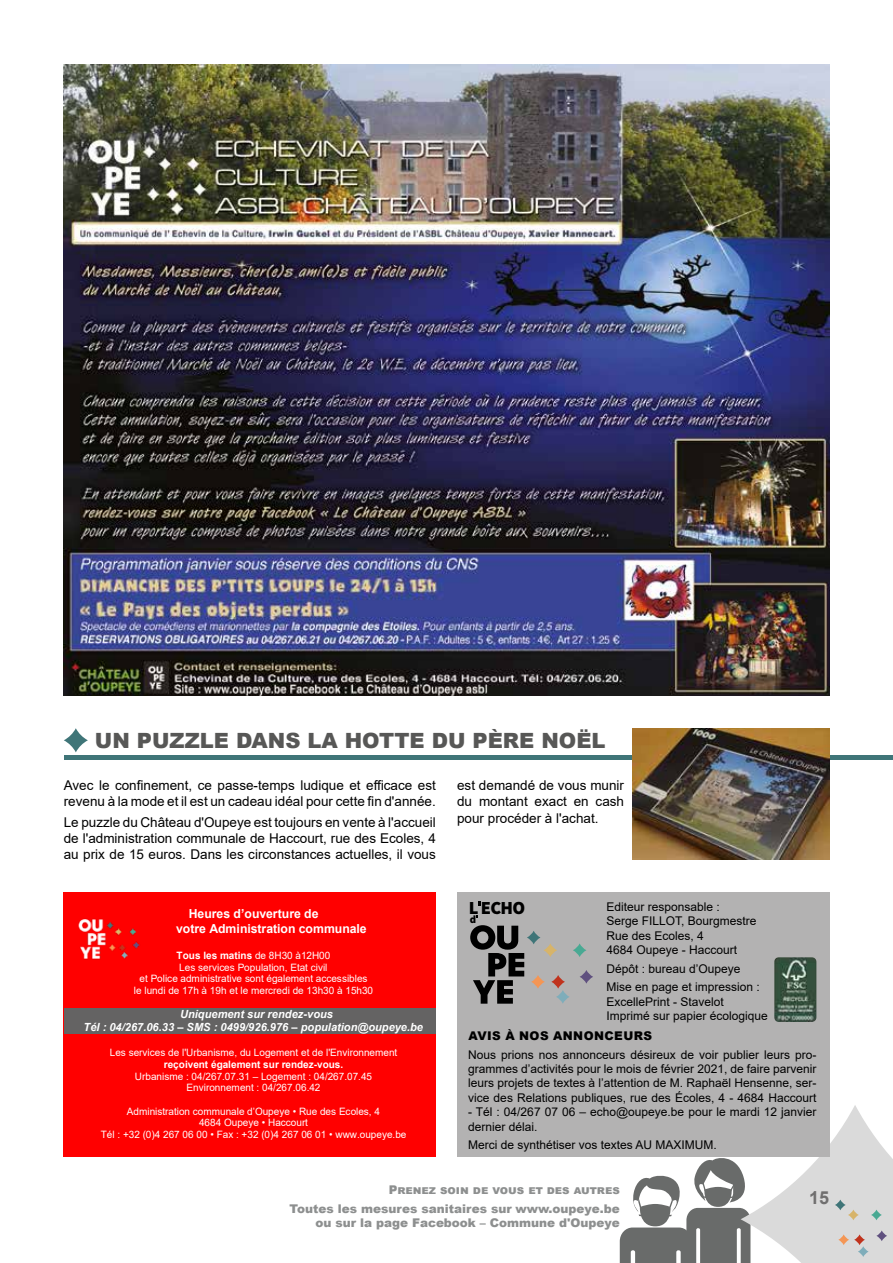
<style>
.page{position:relative;width:893px;height:1263px;background:#fff}
.page>*{position:absolute;margin:0;border:0;box-sizing:border-box;transform-origin:0 0}
.t1{font:900 21px "Arial";color:#575756}
.t2{font:900 18.45px "Source Sans Pro";color:#000}
.t3{font:700 18px "Arial";color:#706f6f}
.t4{font:13.5px/16.2px "Arial";color:#000;text-align:justify}
.t5{font:700 12.45px/14.4px "Arial";color:#fff}
.t6{font:12px/14.4px "Arial";color:#000}
.t7{font:900 12px/18.6px "Arial";color:#8d8f8f;text-align:right}
.t8{font:900 12px "Arial";letter-spacing:.035em;color:#000}
.t9{font:italic 700 11.25px/12.9px "Arial";color:#fff;text-align:center}
.t10{font:900 10.95px "Source Sans Pro";color:#000}
.t11{font:10.2px/11.7px "Arial";letter-spacing:.005em;color:#fff;text-align:center}
.t12{font:700 10.2px "Arial";color:#fff}
.s1{font-weight:700}
</style>
<div class="page">
<svg style="left:620px;top:1105px;width:273px;height:158px"></svg>
<svg style="left:835px;top:1199px;width:11px;height:11px"></svg>
<svg style="left:848px;top:1209px;width:11px;height:11px"></svg>
<svg style="left:871px;top:1209px;width:11px;height:11px"></svg>
<svg style="left:876px;top:1230px;width:11px;height:11px"></svg>
<svg style="left:854px;top:1234px;width:11px;height:11px"></svg>
<svg style="left:858px;top:1246px;width:11px;height:11px"></svg>
<svg style="left:838px;top:1234px;width:11px;height:11px"></svg>
<div style="left:457px;top:892px;width:373px;height:265px;background:#b3b2b2"></div>
<svg style="left:527px;top:931px;width:13px;height:13px"></svg>
<svg style="left:543px;top:943px;width:14px;height:14px"></svg>
<svg style="left:573px;top:943px;width:13px;height:14px"></svg>
<svg style="left:580px;top:970px;width:13px;height:13px"></svg>
<svg style="left:551px;top:975px;width:14px;height:13px"></svg>
<svg style="left:556px;top:990px;width:14px;height:14px"></svg>
<svg style="left:531px;top:975px;width:14px;height:13px"></svg>
<svg style="left:470px;top:925px;width:54px;height:79px"></svg>
<img style="left:774px;top:957px;width:42px;height:65px">
<div style="left:66px;top:892px;width:370px;height:14px;background:#f00"></div>
<div style="left:66px;top:906px;width:370px;height:15px;background:#f00"></div>
<div style="left:66px;top:921px;width:370px;height:14px;background:#f00"></div>
<div style="left:66px;top:935px;width:370px;height:14px;background:#f00"></div>
<div style="left:66px;top:949px;width:370px;height:12px;background:#f00"></div>
<div style="left:66px;top:961px;width:370px;height:12px;background:#f00"></div>
<div style="left:66px;top:973px;width:370px;height:11px;background:#f00"></div>
<div style="left:66px;top:984px;width:370px;height:12px;background:#f00"></div>
<div style="left:66px;top:996px;width:370px;height:12px;background:#f00"></div>
<div style="left:64px;top:1008px;width:372px;height:13px;background:#646363"></div>
<div style="left:64px;top:1021px;width:372px;height:13px;background:#646363"></div>
<div style="left:66px;top:1034px;width:370px;height:13px;background:#f00"></div>
<div style="left:66px;top:1047px;width:370px;height:11px;background:#f00"></div>
<div style="left:66px;top:1058px;width:370px;height:12px;background:#f00"></div>
<div style="left:66px;top:1070px;width:370px;height:12px;background:#f00"></div>
<div style="left:66px;top:1082px;width:370px;height:11px;background:#f00"></div>
<div style="left:66px;top:1093px;width:370px;height:12px;background:#f00"></div>
<div style="left:66px;top:1105px;width:370px;height:12px;background:#f00"></div>
<div style="left:66px;top:1117px;width:370px;height:11px;background:#f00"></div>
<div style="left:66px;top:1128px;width:370px;height:12px;background:#f00"></div>
<div style="left:66px;top:1140px;width:370px;height:16px;background:#f00"></div>
<hr style="left:66px;top:1156px;width:370px;height:1px;background:#f00">
<img style="left:78px;top:918px;width:62px;height:42px">
<img style="left:64px;top:64px;width:765px;height:632px">
<svg style="left:64px;top:728px;width:24px;height:24px"></svg>
<hr style="left:64px;top:755px;width:829px;height:4px;background:#3f7578">
<img style="left:633px;top:728px;width:196px;height:131px">
<h1 class="t1" style="left:95px;top:725px;width:512px">UN PUZZLE DANS LA HOTTE DU PÈRE NOËL</h1>
<p class="t4" style="left:64px;top:777px;width:374px">Avec le confinement, ce passe-temps ludique et efficace est revenu à la mode et il est un cadeau idéal pour cette fin d'année.</p>
<p class="t4" style="left:64px;top:814px;width:374px">Le puzzle du Château d'Oupeye est toujours en vente à l'accueil de l'administration communale de Haccourt, rue des Ecoles, 4 au prix de 15 euros. Dans les circonstances actuelles, il vous</p>
<p class="t4" style="left:457px;top:777px;width:168px">est demandé de vous munir du montant exact en cash pour procéder à l'achat.</p>
<p class="t5" style="left:176px;top:907px;width:192px;text-indent:13px">Heures d’ouverture de<br>votre Administration communale</p>
<p class="t11" style="left:134px;top:949px;width:241px"><span class="s1">Tous les matins</span> de 8H30 à12H00<br>Les services Population, Etat civil<br>et Police administrative sont également accessibles<br>le lundi de 17h à 19h et le mercredi de 13h30 à 15h30</p>
<p class="t9" style="left:84px;top:1008px;width:341px">Uniquement sur rendez-vous<br>Tél : 04/267.06.33 – SMS : 0499/926.976 – population@oupeye.be</p>
<p class="t11" style="left:110px;top:1047px;width:289px">Les services de l'Urbanisme, du Logement et de l'Environnement</p>
<p class="t12" style="left:164px;top:1057px;width:181px">reçoivent également sur rendez-vous.</p>
<p class="t11" style="left:135px;top:1070px;width:239px">Urbanisme : 04/267.07.31 – Logement : 04/267.07.45<br>Environnement : 04/267.06.42</p>
<p class="t11" style="left:101px;top:1105px;width:307px">Administration communale d’Oupeye • Rue des Ecoles, 4<br>4684 Oupeye • Haccourt<br>Tél : +32 (0)4 267 06 00 • Fax : +32 (0)4 267 06 01 • www.oupeye.be</p>
<h2 class="t2" style="left:469px;top:895px;width:58px">L ECHO</h2>
<p class="t10" style="left:470px;top:912px;width:8px">d</p>
<p class="t6" style="left:606px;top:899px;width:152px">Editeur responsable :<br>Serge FILLOT, Bourgmestre<br>Rue des Ecoles, 4<br>4684 Oupeye - Haccourt</p>
<p class="t6" style="left:606px;top:959px;width:155px;line-height:18.6px">Dépôt : bureau d’Oupeye<br>Mise en page et impression :</p>
<p class="t6" style="left:606px;top:994px;width:163px">ExcellePrint - Stavelot<br>Imprimé sur papier écologique</p>
<p class="t8" style="left:468px;top:1027px;width:185px">AVIS À NOS ANNONCEURS</p>
<p class="t6" style="left:468px;top:1047px;width:350px;text-align:justify">Nous prions nos annonceurs désireux de voir publier leurs pro&shy;grammes d’activités pour le mois de février 2021, de faire parvenir leurs projets de textes à l’attention de M. Raphaël Hensenne, ser&shy;vice des Relations publiques, rue des Écoles, 4 - 4684 Haccourt</p>
<p class="t6" style="left:468px;top:1105px;width:350px">- Tél : 04/267 07 06 – echo@oupeye.be pour le mardi 12 janvier dernier délai.</p>
<p class="t6" style="left:468px;top:1138px;width:250px">Merci de synthétiser vos textes AU MAXIMUM.</p>
<p class="t7" style="left:289px;top:1180px;width:332px">Prenez soin de vous et des autres<br>Toutes les mesures sanitaires sur www.oupeye.be</p>
<p class="t7" style="left:315px;top:1213px;width:306px">ou sur la page Facebook – Commune d'Oupeye</p>
<h3 class="t3" style="left:809px;top:1185px;width:22px">15</h3>
</div>
